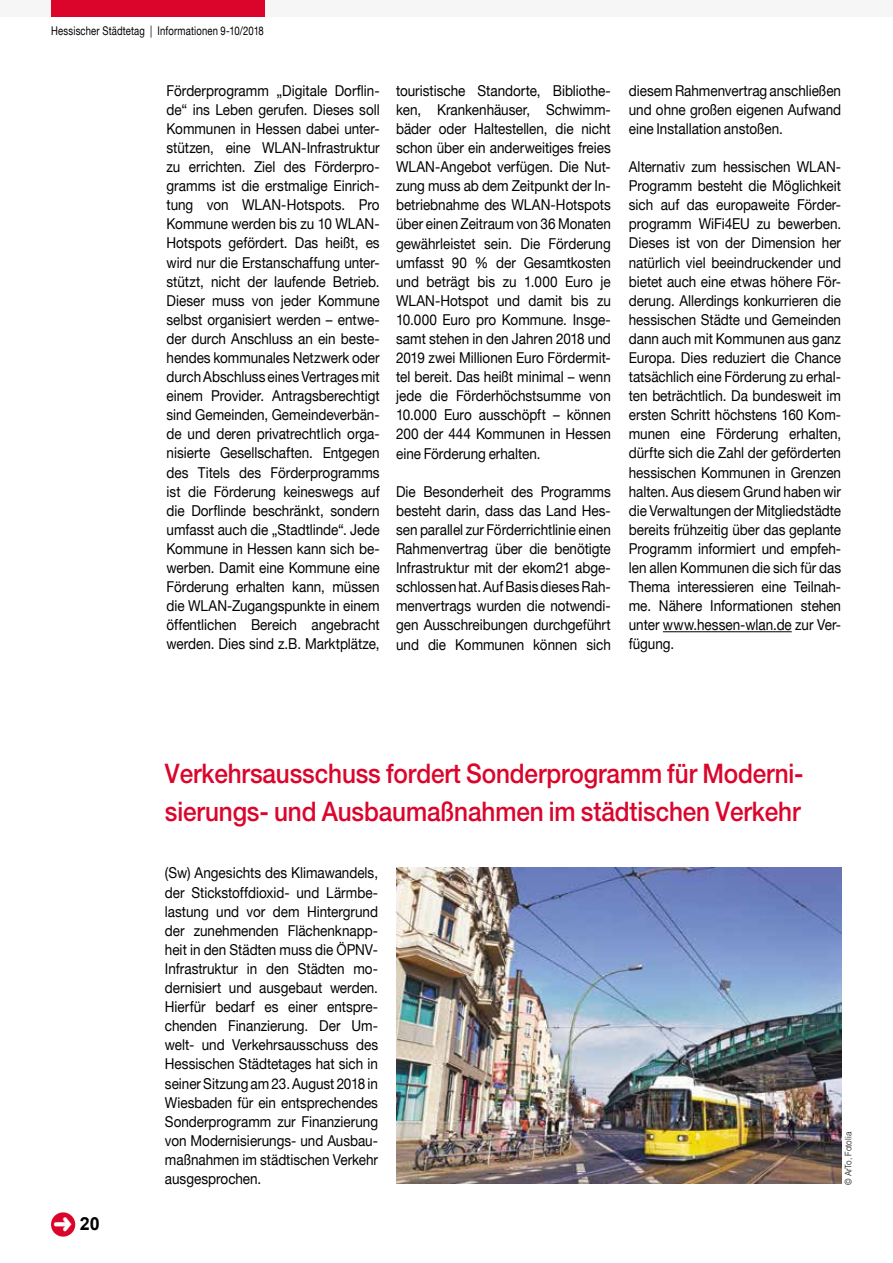
<style>
.page{position:relative;width:893px;height:1263px;background:#fff}
.page>*{position:absolute;margin:0;border:0;box-sizing:border-box;transform-origin:0 0}
.t1{font:500 27px/38.2px "Helvetica 65";letter-spacing:-.005em;color:#db052c;scale:.9 1}
.t2{font:700 18px "Arial";color:#000}
.t3{font:15px/19px "Helvetica Neue";color:#000;text-align:justify;scale:.9 1}
.t4{font:12px "Helvetica Neue";letter-spacing:.015em;color:#000;scale:.79 1}
.t5{font:300 9px "Helvetica";color:#000;scale:.9 1}
</style>
<div class="page">
<div style="left:0;top:0;width:893px;height:17px;background:#f6f6f6"></div>
<div style="left:51px;top:0;width:213px;height:17px;background:#db052c"></div>
<img style="left:396px;top:867px;width:445px;height:317px">
<hr style="left:663px;top:631px;width:129px;height:1px;background:#000">
<div style="left:51px;top:1212px;width:24px;height:24px;background:#db052c;border-radius:50%"></div>
<p class="t4" style="left:51px;top:23px;width:271px">Hessischer Städtetag | Informationen 9-10/2018</p>
<p class="t3" style="left:167px;top:81px;width:238px">Förderprogramm „Digitale Dorflin&shy;de“ ins Leben gerufen. Dieses soll Kommunen in Hessen dabei unter&shy;stützen, eine WLAN-Infrastruktur zu errichten. Ziel des Förderpro&shy;gramms ist die erstmalige Einrich&shy;tung von WLAN-Hotspots. Pro Kommune werden bis zu 10 WLAN-Hotspots gefördert. Das heißt, es wird nur die Erstanschaffung unter&shy;stützt, nicht der laufende Betrieb.<br>Dieser muss von jeder Kommune selbst organisiert werden – entwe&shy;der durch Anschluss an ein beste&shy;hendes kommunales Netzwerk oder durch Abschluss eines Vertrages mit einem Provider. Antragsberechtigt sind Gemeinden, Gemeindeverbän&shy;de und deren privatrechtlich orga&shy;nisierte Gesellschaften. Entgegen des Titels des Förderprogramms ist die Förderung keineswegs auf die Dorflinde beschränkt, sondern umfasst auch die „Stadtlinde“. Jede Kommune in Hessen kann sich be&shy;werben. Damit eine Kommune eine Förderung erhalten kann, müssen die WLAN-Zugangspunkte in einem öffentlichen Bereich angebracht werden. Dies sind z.B. Marktplätze,</p>
<p class="t3" style="left:396px;top:81px;width:240px">touristische Standorte, Bibliothe&shy;ken, Krankenhäuser, Schwimm&shy;bäder oder Haltestellen, die nicht schon über ein anderweitiges freies WLAN-Angebot verfügen. Die Nut&shy;zung muss ab dem Zeitpunkt der In&shy;betriebnahme des WLAN-Hotspots über einen Zeitraum von 36 Monaten gewährleistet sein. Die Förderung umfasst 90 % der Gesamtkosten und beträgt bis zu 1.000 Euro je WLAN-Hotspot und damit bis zu 10.000 Euro pro Kommune. Insge&shy;samt stehen in den Jahren 2018 und 2019 zwei Millionen Euro Fördermit&shy;tel bereit. Das heißt minimal – wenn jede die Förderhöchstsumme von 10.000 Euro ausschöpft – können 200 der 444 Kommunen in Hessen eine Förderung erhalten.</p>
<p class="t3" style="left:396px;top:482px;width:240px">Die Besonderheit des Programms besteht darin, dass das Land Hes&shy;sen parallel zur Förderrichtlinie einen Rahmenvertrag über die benötigte Infrastruktur mit der ekom21 abge&shy;schlossen hat. Auf Basis dieses Rah&shy;menvertrags wurden die notwendi&shy;gen Ausschreibungen durchgeführt und die Kommunen können sich</p>
<p class="t3" style="left:629px;top:81px;width:237px">diesem Rahmenvertrag anschließen und ohne großen eigenen Aufwand eine Installation anstoßen.</p>
<p class="t3" style="left:629px;top:157px;width:237px">Alternativ zum hessischen WLAN-Programm besteht die Möglichkeit sich auf das europaweite Förder&shy;programm WiFi4EU zu bewerben.<br>Dieses ist von der Dimension her natürlich viel beeindruckender und bietet auch eine etwas höhere För&shy;derung. Allerdings konkurrieren die hessischen Städte und Gemeinden dann auch mit Kommunen aus ganz Europa. Dies reduziert die Chance tatsächlich eine Förderung zu erhal&shy;ten beträchtlich. Da bundesweit im ersten Schritt höchstens 160 Kom&shy;munen eine Förderung erhalten, dürfte sich die Zahl der geförderten hessischen Kommunen in Grenzen halten. Aus diesem Grund haben wir die Verwaltungen der Mitgliedstädte bereits frühzeitig über das geplante Programm informiert und empfeh&shy;len allen Kommunen die sich für das Thema interessieren eine Teilnah&shy;me. Nähere Informationen stehen unter www.hessen-wlan.de zur Ver&shy;fügung.</p>
<p class="t2" style="left:80px;top:1212px;width:22px">20</p>
<h1 class="t1" style="left:165px;top:754px;width:711px">Verkehrsausschuss fordert Sonderprogramm für Moderni&shy;sierungs- und Ausbaumaßnahmen im städtischen Verkehr</h1>
<p class="t3" style="left:165px;top:863px;width:238px">(Sw) Angesichts des Klimawandels, der Stickstoffdioxid- und Lärmbe&shy;lastung und vor dem Hintergrund der zunehmenden Flächenknapp&shy;heit in den Städten muss die ÖPNV-Infrastruktur in den Städten mo&shy;dernisiert und ausgebaut werden.<br>Hierfür bedarf es einer entspre&shy;chenden Finanzierung. Der Um&shy;welt- und Verkehrsausschuss des Hessischen Städtetages hat sich in seiner Sitzung am 23. August 2018 in Wiesbaden für ein entsprechendes Sonderprogramm zur Finanzierung von Modernisierungs- und Ausbau&shy;maßnahmen im städtischen Verkehr ausgesprochen.</p>
<p class="t5" style="left:843px;top:1185px;width:60px;rotate:-90deg">© ArTo, Fotolia</p>
</div>
